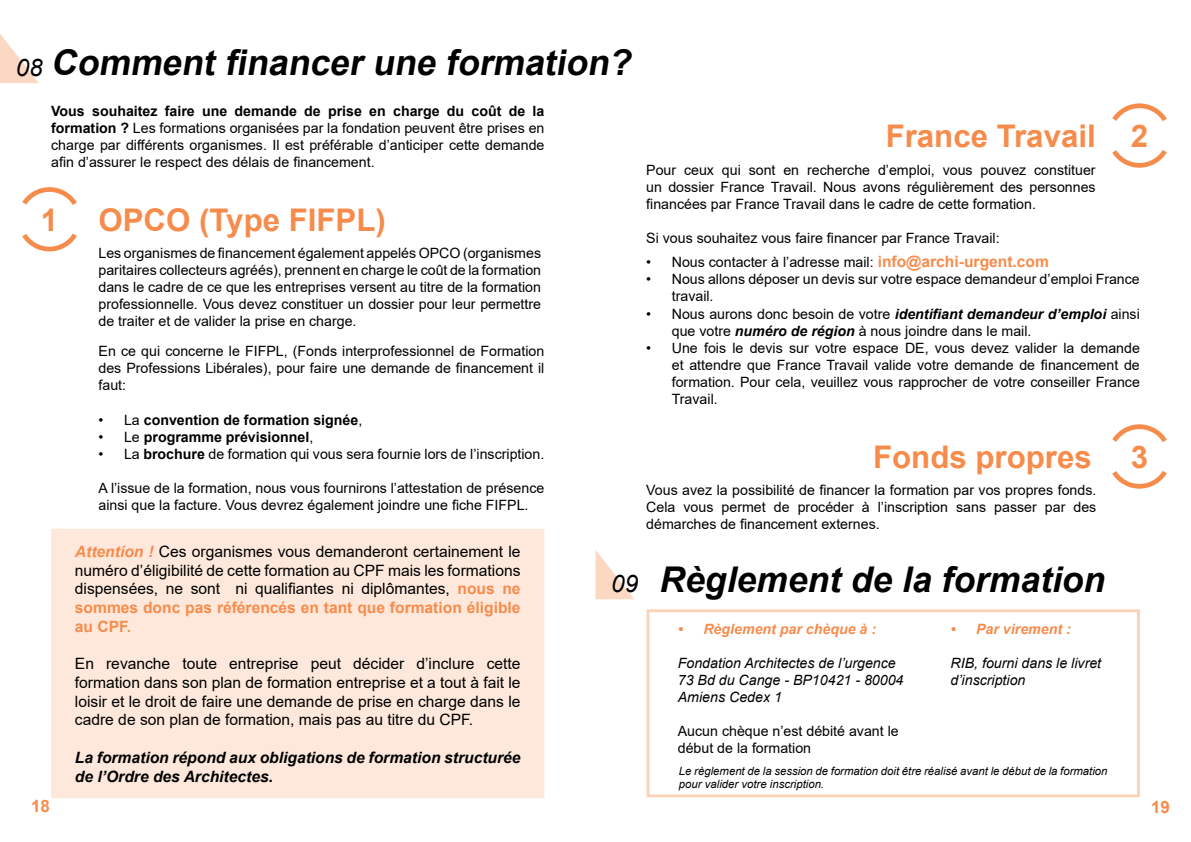
<style>
.page{position:relative;width:1191px;height:842px;background:#fff}
.page>*{position:absolute;margin:0;border:0;box-sizing:border-box;transform-origin:0 0}
.t1{font:italic 700 35.5px "Arial";color:#000}
.t2{font:italic 700 35.5px "Arial";color:#000}
.t3{font:700 31.2px "Arial";color:#f68c4c}
.t4{font:italic 24.1px "Arial";color:#000}
.t5{font:700 17px "Arial";color:#f68c4c}
.t6{font:15.6px/18.7px "Arial";color:#000;text-align:justify}
.t7{font:italic 700 15.6px/18.7px "Arial";color:#000}
.t8{font:14.2px/17px "Arial";color:#000;text-align:justify}
.t9{font:italic 14.2px/17px "Arial";color:#000}
.t10{font:700 14.2px "Arial";color:#000}
.t11{font:italic 700 14.2px "Arial";color:#f68c4c}
.t12{font:italic 11.4px/13.6px "Arial";color:#000}
.s1{font-weight:700}
.s2{font-weight:400}
.s3{font-weight:700;font-style:italic;color:#f68c4c}
.s4{font-weight:700;color:#f68c4c}
.s5{font-weight:700;font-size:15.6px;color:#f68c4c}
.s6{font-weight:700;font-style:italic}
</style>
<div class="page">
<div style="left:52px;top:529px;width:491px;height:269px;background:#fde8db"></div>
<svg style="left:22px;top:187px;width:55px;height:65px"></svg>
<svg style="left:0;top:34px;width:39px;height:49px"></svg>
<svg style="left:1112px;top:103px;width:55px;height:65px"></svg>
<svg style="left:1112px;top:424px;width:55px;height:65px"></svg>
<svg style="left:595px;top:550px;width:39px;height:49px"></svg>
<h3 class="t4" style="left:16px;top:51px;width:28px">08</h3>
<h1 class="t1" style="left:51px;top:38px;width:589px">Commentfinancerune formation?</h1>
<p class="t8" style="left:51px;top:102px;width:495px"><span class="s1">Vous souhaitez faire une demande de prise en charge du coût de la formation ?</span> Les formations organisées par la fondation peuvent être prises en charge par différents organismes. Il est préférable d’anticiper cette demande afin d’assurer le respect des délais de financement.</p>
<h2 class="t3" style="left:41px;top:198px;width:19px">1</h2>
<h2 class="t3" style="left:98px;top:198px;width:289px">OPCO (Type FIFPL)</h2>
<p class="t8" style="left:98px;top:244px;width:444px">Les organismes de financement également appelés OPCO (organismes paritaires collecteurs agréés), prennent en charge le coût de la formation dans le cadre de ce que les entreprises versent au titre de la formation professionnelle. Vous devez constituer un dossier pour leur permettre de traiter et de valider la prise en charge.</p>
<p class="t8" style="left:98px;top:343px;width:447px">En ce qui concerne le FIFPL, (Fonds interprofessionnel de Formation des Professions Libérales), pour faire une demande de financement il faut:</p>
<p class="t10" style="left:98px;top:409px;width:265px"><span class="s2">• La</span> convention de formation signée<span class="s2">,</span></p>
<p class="t10" style="left:98px;top:427px;width:216px"><span class="s2">• Le</span> programme prévisionnel<span class="s2">,</span></p>
<p class="t8" style="left:98px;top:445px;width:447px">• La <span class="s1">brochure</span> de formation qui vous sera fournie lors de l’inscription.</p>
<p class="t8" style="left:98px;top:479px;width:447px">A l’issue de la formation, nous vous fournirons l’attestation de présence ainsi que la facture. Vous devrez également joindre une fiche FIFPL.</p>
<p class="t6" style="left:75px;top:542px;width:447px"><span class="s3">Attention !</span> Ces organismes vous demanderont certainement le numéro d’éligibilité de cette formation au CPF mais les formations dispensées, ne sont ni qualifiantes ni diplômantes, <span class="s4">nous ne sommes donc pas référencés en tant que formation éligible au CPF.</span></p>
<p class="t6" style="left:75px;top:654px;width:447px">En revanche toute entreprise peut décider d’inclure cette formation dans son plan de formation entreprise et a tout à fait le loisir et le droit de faire une demande de prise en charge dans le cadre de son plan de formation, mais pas au titre du CPF.</p>
<p class="t7" style="left:75px;top:748px;width:447px">La formation répond aux obligations de formation structurée de l’Ordre des Architectes.</p>
<h2 class="t3" style="left:885px;top:114px;width:211px">France Travail</h2>
<p class="t8" style="left:646px;top:162px;width:451px">Pour ceux qui sont en recherche d’emploi, vous pouvez constituer un dossier France Travail. Nous avons régulièrement des personnes financées par France Travail dans le cadre de cette formation.</p>
<p class="t8" style="left:646px;top:230px;width:355px">Si vous souhaitez vous faire financer par France Travail:</p>
<h2 class="t3" style="left:1130px;top:114px;width:19px">2</h2>
<p class="t8" style="left:646px;top:254px;width:404px">• Nous contacter à l’adresse mail: <span class="s5">info@archi-urgent.com</span></p>
<p class="t8" style="left:672px;top:271px;width:469px;text-indent:-26px">• Nous allons déposer un devis sur votre espace demandeur d’emploi France travail.</p>
<p class="t8" style="left:672px;top:305px;width:469px;text-indent:-26px">• Nous aurons donc besoin de votre <span class="s6">identifiant demandeur d’emploi</span> ainsi que votre <span class="s6">numéro de région</span> à nous joindre dans le mail.</p>
<p class="t8" style="left:672px;top:339px;width:469px;text-indent:-26px">• Une fois le devis sur votre espace DE, vous devez valider la demande et attendre que France Travail valide votre demande de financement de formation. Pour cela, veuillez vous rapprocher de votre conseiller France Travail.</p>
<h2 class="t3" style="left:873px;top:435px;width:220px">Fonds propres</h2>
<h2 class="t3" style="left:1130px;top:435px;width:19px">3</h2>
<p class="t8" style="left:646px;top:481px;width:452px">Vous avez la possibilité de financer la formation par vos propres fonds.<br>Cela vous permet de procéder à l’inscription sans passer par des démarches de financement externes.</p>
<h3 class="t4" style="left:611px;top:568px;width:28px">09</h3>
<h1 class="t2" style="left:659px;top:556px;width:447px">Règlement de la formation</h1>
<p class="t11" style="left:678px;top:619px;width:200px">• Règlement par chèque à :</p>
<p class="t9" style="left:678px;top:654px;width:227px">Fondation Architectes de l’urgence<br>73 Bd du Cange - BP10421 - 80004<br>Amiens Cedex 1</p>
<p class="t8" style="left:678px;top:722px;width:222px">Aucun chèque n’est débité avant le début de la formation</p>
<p class="t11" style="left:950px;top:619px;width:122px">• Par virement :</p>
<p class="t9" style="left:950px;top:654px;width:152px">RIB, fourni dans le livret d’inscription</p>
<p class="t12" style="left:679px;top:764px;width:430px">Le règlement de la session de formation doit être réalisé avant le début de la formation pour valider votre inscription.</p>
<p class="t5" style="left:31px;top:794px;width:20px">18</p>
<p class="t5" style="left:1151px;top:795px;width:20px">19</p>
</div>
